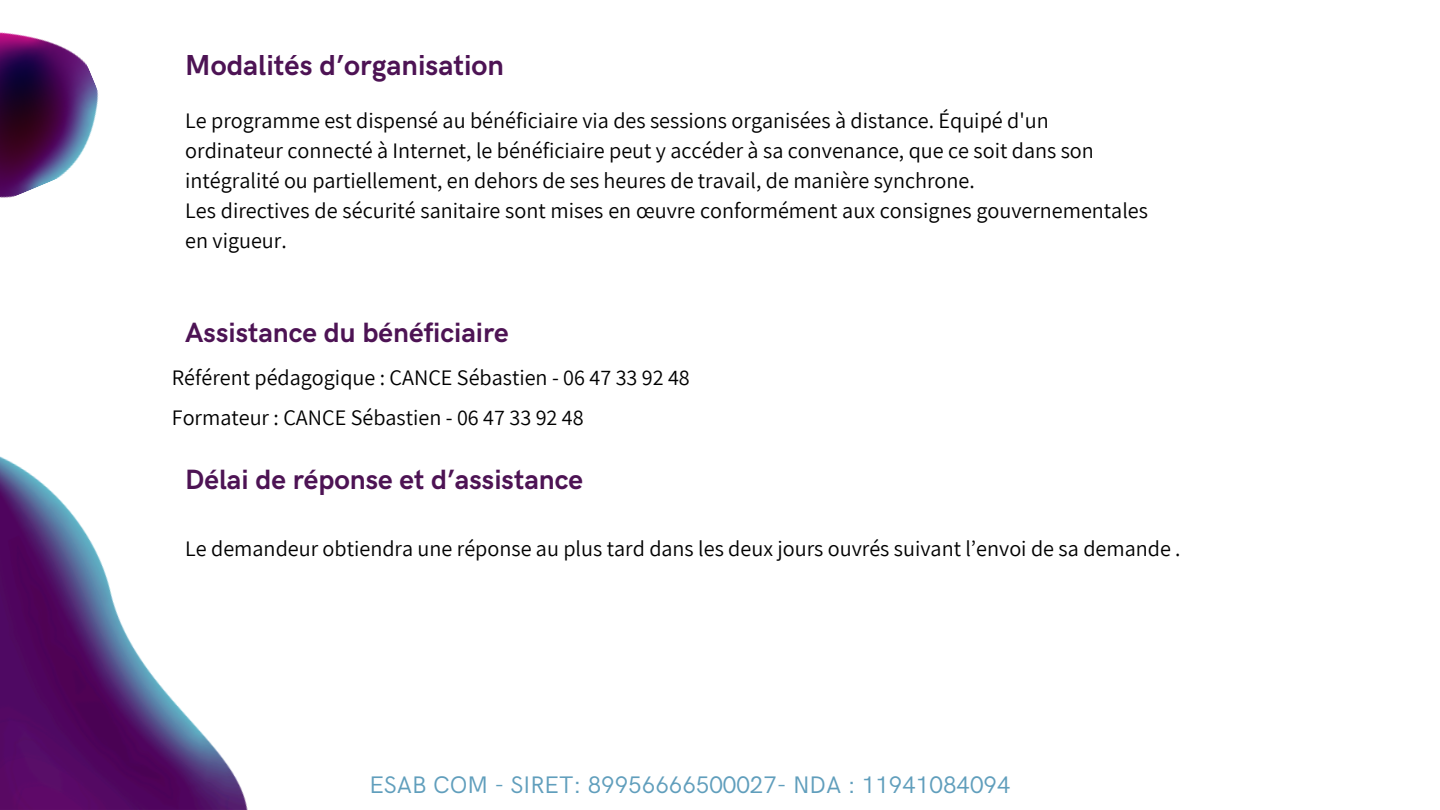
<style>
.page{position:relative;width:1440px;height:810px;background:#fff}
.page>*{position:absolute;margin:0;border:0;box-sizing:border-box;transform-origin:0 0}
.t1{font:700 29px "HK Grotesk";color:#4d1354}
.t2{font:700 28px "HK Grotesk";color:#4d1354}
.t3{font:24px "HK Grotesk";color:#609ebc}
.t4{font:22.1px/30px "Assistant";color:#000}
</style>
<div class="page">
<img style="left:0;top:456px;width:248px;height:354px">
<img style="left:0;top:32px;width:99px;height:166px">
<h1 class="t1" style="left:185px;top:49px;width:320px">Modalités d’organisation</h1>
<p class="t4" style="left:185px;top:105px;width:910px">Le programme est dispensé au bénéficiaire via des sessions organisées à distance. Équipé d'un ordinateur connecté à Internet, le bénéficiaire peut y accéder à sa convenance, que ce soit dans son intégralité ou partiellement, en dehors de ses heures de travail, de manière synchrone.</p>
<h1 class="t4" style="left:185px;top:195px;width:964px">Les directives de sécurité sanitaire sont mises en œuvre conformément aux consignes gouvernementales en vigueur.</h1>
<p class="t2" style="left:185px;top:317px;width:325px">Assistance du bénéficiaire</p>
<h2 class="t4" style="left:172px;top:362px;width:520px">Référent pédagogique : CANCE Sébastien - 06 47 33 92 48</h2>
<p class="t4" style="left:172px;top:402px;width:413px">Formateur : CANCE Sébastien - 06 47 33 92 48</p>
<h1 class="t2" style="left:185px;top:463px;width:399px">Délai de réponse et d’assistance</h1>
<p class="t4" style="left:185px;top:533px;width:997px">Le demandeur obtiendra une réponse au plus tard dans les deux jours ouvrés suivant l’envoi de sa demande .</p>
<p class="t3" style="left:369px;top:771px;width:643px">ESAB COM - SIRET: 89956666500027- NDA : 11941084094</p>
</div>
